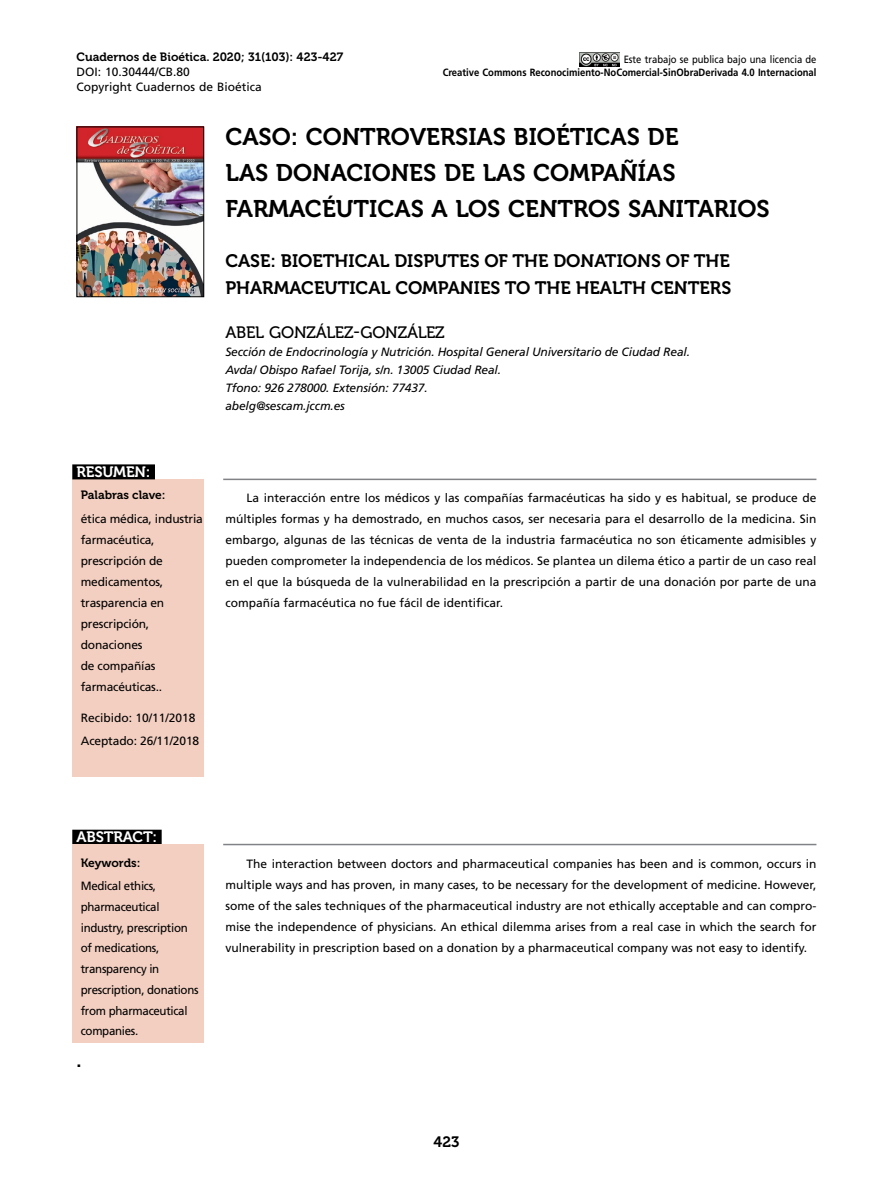
<style>
.page{position:relative;width:893px;height:1191px;background:#fff}
.page>*{position:absolute;margin:0;border:0;box-sizing:border-box;transform-origin:0 0}
.t1{font:24px/36px "Museo 700";color:#000}
.t2{font:18px/27px "Museo 700";color:#000}
.t3{font:700 18px "Frutiger";color:#000}
.t4{font:16.5px "Museo 500";letter-spacing:-.01em;color:#000}
.t5{font:15px "Museo 700";letter-spacing:-.01em;color:#fff}
.t6{font:15px "Museo 700";color:#000}
.t7{font:12px/21px "Frutiger";letter-spacing:-.015em;color:#000}
.t8{font:italic 12px/18px "Frutiger";letter-spacing:-.01em;color:#000}
.t9{font:12px/20.7px "Frutiger";letter-spacing:-.015em;color:#000;scale:.96 1}
.t10{font:12px "Museo 700";color:#000}
.t11{font:700 10.5px "Frutiger";color:#000;scale:.9 1}
.t12{font:10.5px "Frutiger";color:#000;scale:.9 1}
</style>
<div class="page">
<div style="left:72px;top:479px;width:132px;height:298px;background:#f3cfc1"></div>
<div style="left:72px;top:464px;width:83px;height:15px;background:#000"></div>
<div style="left:72px;top:829px;width:90px;height:15px;background:#000"></div>
<img style="left:79px;top:128px;width:123px;height:167px">
<div style="left:77px;top:126px;width:127px;height:171px;border:1px solid #000"></div>
<img style="left:579px;top:52px;width:41px;height:15px">
<hr style="left:223px;top:843px;width:593px;height:2px;background:#808285">
<hr style="left:223px;top:478px;width:593px;height:2px;background:#808285">
<div style="left:72px;top:844px;width:132px;height:199px;background:#f3cfc1"></div>
<p class="t10" style="left:77px;top:50px;width:268px">Cuadernos de Bioética. 2020; 31(103): 423-427</p>
<p class="t7" style="left:77px;top:64px;width:187px;line-height:15px">DOI: 10.30444/CB.80<br>Copyright Cuadernos de Bioética</p>
<p class="t12" style="left:624px;top:54px;width:216px">Este trabajo se publica bajo una licencia de</p>
<p class="t11" style="left:443px;top:66px;width:417px">Creative Commons Reconocimiento-NoComercial-SinObraDerivada 4.0 Internacional</p>
<p class="t5" style="left:77px;top:463px;width:76px">RESUMEN:</p>
<p class="t10" style="left:81px;top:488px;width:86px">Palabras clave:</p>
<p class="t7" style="left:81px;top:508px;width:124px">ética médica, industria farmacéutica, prescripción de medicamentos, trasparencia en prescripción, donaciones<br>de compañías farmacéuticas..</p>
<p class="t7" style="left:81px;top:706px;width:120px;line-height:23.1px">Recibido: 10/11/2018<br>Aceptado: 26/11/2018</p>
<h1 class="t1" style="left:225px;top:119px;width:546px">CASO: CONTROVERSIAS BIOÉTICAS DE<br>LAS DONACIONES DE LAS COMPAÑÍAS<br>FARMACÉUTICAS A LOS CENTROS SANITARIOS</h1>
<h2 class="t2" style="left:225px;top:247px;width:507px">CASE: BIOETHICAL DISPUTES OF THE DONATIONS OF THE<br>PHARMACEUTICAL COMPANIES TO THE HEALTH CENTERS</h2>
<h3 class="t4" style="left:225px;top:323px;width:221px">ABEL GONZÁLEZ-GONZÁLEZ</h3>
<p class="t8" style="left:225px;top:343px;width:466px">Sección de Endocrinología y Nutrición. Hospital General Universitario de Ciudad Real.<br>Avda/ Obispo Rafael Torija, s/n. 13005 Ciudad Real.<br>Tfono: 926 278000. Extensión: 77437.<br>abelg@sescam.jccm.es</p>
<p class="t7" style="left:225px;top:488px;width:593px;text-align:justify;text-indent:21px">La interacción entre los médicos y las compañías farmacéuticas ha sido y es habitual, se produce de múltiples formas y ha demostrado, en muchos casos, ser necesaria para el desarrollo de la medicina. Sin embargo, algunas de las técnicas de venta de la industria farmacéutica no son éticamente admisibles y pueden comprometer la independencia de los médicos. Se plantea un dilema ético a partir de un caso real en el que la búsqueda de la vulnerabilidad en la prescripción a partir de una donación por parte de una compañía farmacéutica no fue fácil de identificar.</p>
<p class="t5" style="left:77px;top:829px;width:82px">ABSTRACT:</p>
<p class="t10" style="left:81px;top:856px;width:61px">Keywords:</p>
<p class="t9" style="left:81px;top:876px;width:124px">Medical ethics, pharmaceutical industry, prescription of medications, transparency in prescription, donations from pharmaceutical companies.</p>
<h2 class="t3" style="left:77px;top:985px;width:68px">TÍTULO:</h2>
<h2 class="t3" style="left:77px;top:1050px;width:7px">.</h2>
<p class="t7" style="left:225px;top:853px;width:593px;text-align:justify;text-indent:21px">The interaction between doctors and pharmaceutical companies has been and is common, occurs in multiple ways and has proven, in many cases, to be necessary for the development of medicine. However, some of the sales techniques of the pharmaceutical industry are not ethically acceptable and can compro&shy;mise the independence of physicians. An ethical dilemma arises from a real case in which the search for vulnerability in prescription based on a donation by a pharmaceutical company was not easy to identify.</p>
<p class="t6" style="left:433px;top:1133px;width:28px">423</p>
</div>
